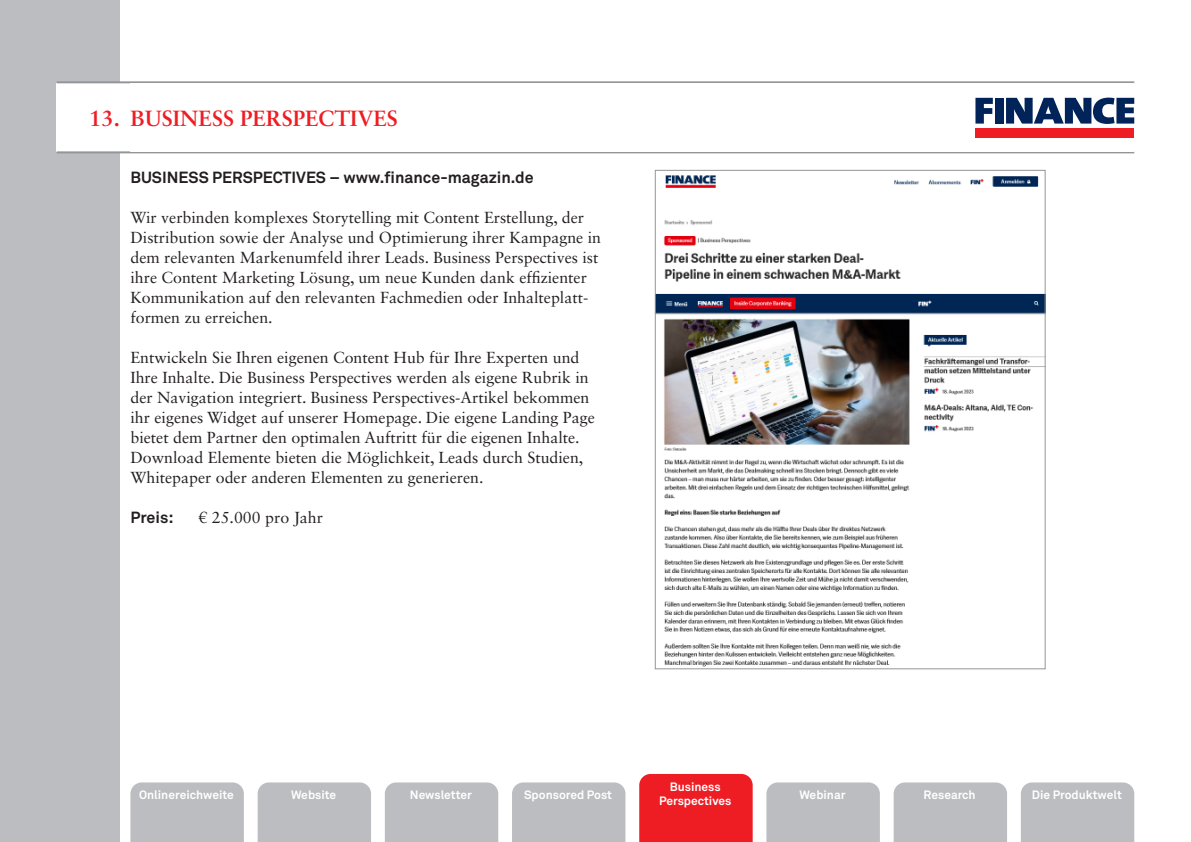
<style>
.page{position:relative;width:1191px;height:842px;background:#fff}
.page>*{position:absolute;margin:0;border:0;box-sizing:border-box;transform-origin:0 0}
.t1{font:700 22px "Sabon LT Std";color:#ee1d23}
.t2{font:16px/20px "Sabon LT Std";color:#231f20}
.t3{font:700 16px "Akkurat Std";color:#231f20}
.t4{font:700 12px/14px "Akkurat Std";color:#fff;text-align:center}
</style>
<div class="page">
<div style="left:0;top:0;width:119px;height:842px;background:#bcbdc0"></div>
<div style="left:57px;top:83px;width:68px;height:68px;background:#fff"></div>
<hr style="left:57px;top:81px;width:1077px;height:2px;background:#939598">
<hr style="left:57px;top:151px;width:1077px;height:2px;background:#939598">
<div style="left:975px;top:128px;width:159px;height:9px;background:#ee1d23"></div>
<svg style="left:1006px;top:98px;width:128px;height:26px"></svg>
<div style="left:995px;top:98px;width:8px;height:26px;background:#002359"></div>
<svg style="left:975px;top:98px;width:17px;height:26px"></svg>
<div style="left:130px;top:782px;width:114px;height:60px;background:#bcbdc0"></div>
<div style="left:258px;top:782px;width:113px;height:60px;background:#bcbdc0"></div>
<div style="left:385px;top:782px;width:113px;height:60px;background:#bcbdc0"></div>
<div style="left:512px;top:782px;width:113px;height:60px;background:#bcbdc0"></div>
<div style="left:1021px;top:782px;width:113px;height:60px;background:#bcbdc0"></div>
<div style="left:766px;top:782px;width:114px;height:60px;background:#bcbdc0"></div>
<div style="left:893px;top:782px;width:114px;height:60px;background:#bcbdc0"></div>
<div style="left:639px;top:774px;width:113px;height:68px;background:#ee1d23"></div>
<img style="left:657px;top:175px;width:386px;height:492px">
<h1 class="t1" style="left:89px;top:104px;width:310px">13. BUSINESS PERSPECTIVES</h1>
<p class="t3" style="left:130px;top:167px;width:405px">BUSINESS PERSPECTIVES – www.finance-magazin.de</p>
<p class="t2" style="left:130px;top:207px;width:472px">Wir verbinden komplexes Storytelling mit Content Erstellung, der Distribution sowie der Analyse und Optimierung ihrer Kampagne in dem relevanten Markenumfeld ihrer Leads. Business Perspectives ist ihre Content Marketing Lösung, um neue Kunden dank effizienter Kommunikation auf den relevanten Fachmedien oder Inhalteplatt&shy;formen zu erreichen.</p>
<p class="t2" style="left:130px;top:347px;width:466px">Entwickeln Sie Ihren eigenen Content Hub für Ihre Experten und Ihre Inhalte. Die Business Perspectives werden als eigene Rubrik in der Navigation integriert. Business Perspectives-Artikel bekommen ihr eigenes Widget auf unserer Homepage. Die eigene Landing Page bietet dem Partner den optimalen Auftritt für die eigenen Inhalte.<br>Download Elemente bieten die Möglichkeit, Leads durch Studien, Whitepaper oder anderen Elementen zu generieren.</p>
<p class="t3" style="left:130px;top:507px;width:45px">Preis:</p>
<p class="t2" style="left:198px;top:507px;width:126px">€ 25.000 pro Jahr</p>
<p class="t4" style="left:659px;top:780px;width:74px">Business<br>Perspectives</p>
<p class="t4" style="left:139px;top:788px;width:96px">Onlinereichweite</p>
<p class="t4" style="left:291px;top:788px;width:47px">Website</p>
<p class="t4" style="left:410px;top:788px;width:63px">Newsletter</p>
<p class="t4" style="left:524px;top:788px;width:89px">Sponsored Post</p>
<p class="t4" style="left:799px;top:788px;width:48px">Webinar</p>
<p class="t4" style="left:923px;top:788px;width:54px">Research</p>
<p class="t4" style="left:1031px;top:788px;width:91px">Die Produktwelt</p>
</div>
